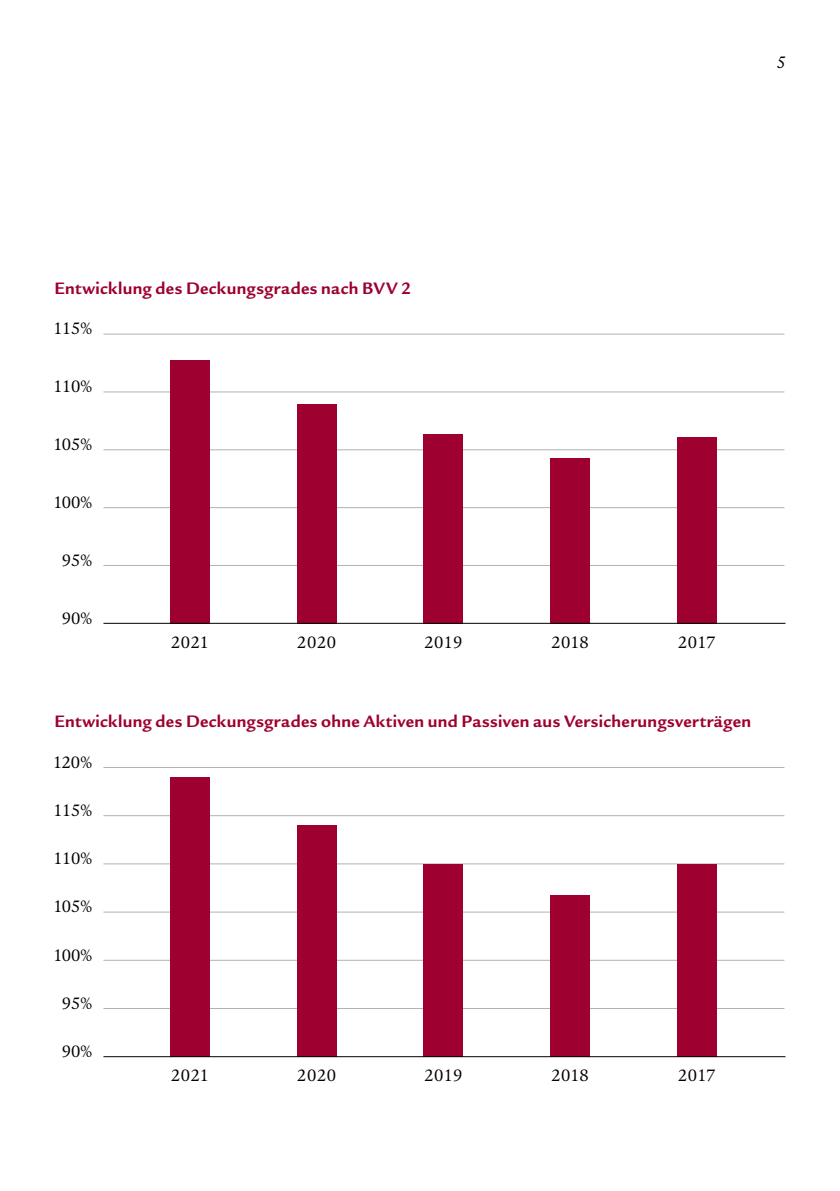
<style>
.page{position:relative;width:840px;height:1191px;background:#fff}
.page>*{position:absolute;margin:0;border:0;box-sizing:border-box;transform-origin:0 0}
.t1{font:700 18px "Legacy Sans ITC Pro";letter-spacing:.02em;color:#9e0030}
.Book_10_13pt_K{font:18px "Legacy Serif ITC Pro";color:#000}
.t2{font:italic 18px "Legacy Serif ITC Pro";color:#000}
</style>
<div class="page">
<hr style="left:103px;top:565px;width:681px;height:1px;background:#b1b2b3">
<hr style="left:103px;top:1008px;width:681px;height:1px;background:#b1b2b3">
<hr style="left:103px;top:391px;width:681px;height:1px;background:#b1b2b3">
<hr style="left:103px;top:815px;width:681px;height:1px;background:#b1b2b3">
<hr style="left:103px;top:863px;width:681px;height:1px;background:#b1b2b3">
<hr style="left:103px;top:334px;width:681px;height:1px;background:#b1b2b3">
<hr style="left:103px;top:767px;width:681px;height:1px;background:#b1b2b3">
<hr style="left:103px;top:507px;width:681px;height:1px;background:#b1b2b3">
<hr style="left:103px;top:960px;width:681px;height:1px;background:#b1b2b3">
<hr style="left:103px;top:449px;width:681px;height:1px;background:#b1b2b3">
<hr style="left:103px;top:911px;width:681px;height:1px;background:#b1b2b3">
<div style="left:170px;top:360px;width:39px;height:263px;background:#9e0030"></div>
<div style="left:170px;top:777px;width:39px;height:279px;background:#9e0030"></div>
<div style="left:423px;top:434px;width:40px;height:189px;background:#9e0030"></div>
<div style="left:423px;top:864px;width:40px;height:192px;background:#9e0030"></div>
<div style="left:549px;top:458px;width:40px;height:165px;background:#9e0030"></div>
<div style="left:549px;top:895px;width:40px;height:161px;background:#9e0030"></div>
<div style="left:676px;top:437px;width:40px;height:186px;background:#9e0030"></div>
<div style="left:676px;top:864px;width:40px;height:192px;background:#9e0030"></div>
<div style="left:296px;top:404px;width:40px;height:219px;background:#9e0030"></div>
<div style="left:296px;top:825px;width:40px;height:231px;background:#9e0030"></div>
<hr style="left:103px;top:1056px;width:682px;height:1px;background:#000">
<hr style="left:103px;top:623px;width:682px;height:1px;background:#000">
<p class="t2" style="left:776px;top:51px;width:10px">5</p>
<p class="t1" style="left:54px;top:277px;width:358px">Entwicklung des Deckungsgrades nach BVV 2</p>
<p class="Book_10_13pt_K" style="left:53px;top:317px;width:40px">115%</p>
<p class="Book_10_13pt_K" style="left:53px;top:375px;width:40px">110%</p>
<p class="Book_10_13pt_K" style="left:53px;top:433px;width:40px">105%</p>
<p class="Book_10_13pt_K" style="left:53px;top:491px;width:40px">100%</p>
<p class="Book_10_13pt_K" style="left:62px;top:549px;width:32px">95%</p>
<p class="Book_10_13pt_K" style="left:62px;top:607px;width:32px">90%</p>
<p class="Book_10_13pt_K" style="left:171px;top:631px;width:40px">2021</p>
<p class="Book_10_13pt_K" style="left:297px;top:631px;width:41px">2020</p>
<p class="Book_10_13pt_K" style="left:424px;top:631px;width:40px">2019</p>
<p class="Book_10_13pt_K" style="left:550px;top:631px;width:39px">2018</p>
<p class="Book_10_13pt_K" style="left:677px;top:631px;width:39px">2017</p>
<p class="t1" style="left:54px;top:710px;width:697px">Entwicklung des Deckungsgrades ohne Aktiven und Passiven aus Versicherungsverträgen</p>
<p class="Book_10_13pt_K" style="left:53px;top:751px;width:41px">120%</p>
<p class="Book_10_13pt_K" style="left:53px;top:799px;width:40px">115%</p>
<p class="Book_10_13pt_K" style="left:53px;top:847px;width:40px">110%</p>
<p class="Book_10_13pt_K" style="left:53px;top:895px;width:40px">105%</p>
<p class="Book_10_13pt_K" style="left:53px;top:944px;width:40px">100%</p>
<p class="Book_10_13pt_K" style="left:62px;top:992px;width:32px">95%</p>
<p class="Book_10_13pt_K" style="left:62px;top:1040px;width:32px">90%</p>
<p class="Book_10_13pt_K" style="left:171px;top:1064px;width:40px">2021</p>
<p class="Book_10_13pt_K" style="left:297px;top:1064px;width:41px">2020</p>
<p class="Book_10_13pt_K" style="left:424px;top:1064px;width:40px">2019</p>
<p class="Book_10_13pt_K" style="left:550px;top:1064px;width:39px">2018</p>
<p class="Book_10_13pt_K" style="left:677px;top:1064px;width:39px">2017</p>
</div>
